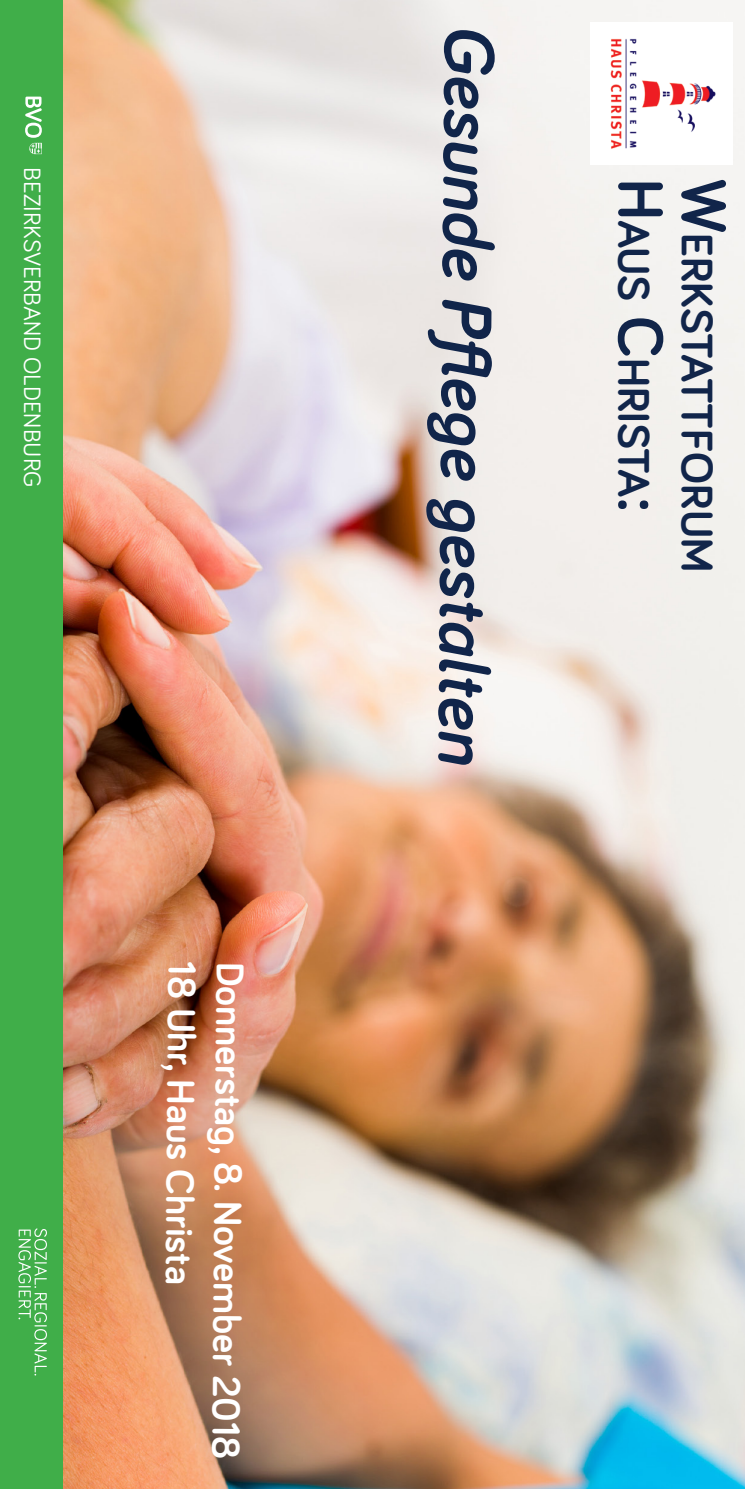
<style>
.page{position:relative;width:745px;height:1489px;background:#fff}
.page>*{position:absolute;margin:0;border:0;box-sizing:border-box;transform-origin:0 0}
.t1{font:italic 700 72.5px "Bariol";color:#11254a}
.t2{font:700 45.5px "Bariol";color:#11254a}
.t3{font:700 40px "Bariol";letter-spacing:-.01em;color:#fff}
.t4{font:24.25px "Bariol";color:#fff}
.s1{font-size:65px}
</style>
<div class="page">
<img style="left:62px;top:0;width:682px;height:1488px">
<img style="left:590px;top:23px;width:142px;height:142px">
<div style="left:0;top:0;width:62px;height:1488px;background:#40ae49"></div>
<svg style="left:25px;top:97px;width:17px;height:57px"></svg>
<svg style="left:18px;top:1228px;width:29px;height:147px"></svg>
<p class="t4" style="left:49px;top:167px;width:321px;rotate:90deg">BEZIRKSVERBAND OLDENBURG</p>
<p class="t3" style="left:208px;top:961px;width:325px;rotate:90deg">18 Uhr, Haus Christa</p>
<p class="t3" style="left:255px;top:961px;width:499px;rotate:90deg">Donnerstag, 8. November 2018</p>
<p class="t1" style="left:522px;top:25px;width:741px;rotate:91deg">Gesunde Pfl ege gestalten</p>
<p class="t2" style="left:664px;top:179px;width:335px;rotate:90deg"><span class="s1">H</span>aus <span class="s1">C</span>hrista<span class="s1">:</span></p>
<p class="t2" style="left:727px;top:179px;width:395px;rotate:90deg"><span class="s1">W</span>erkstattforum</p>
</div>
